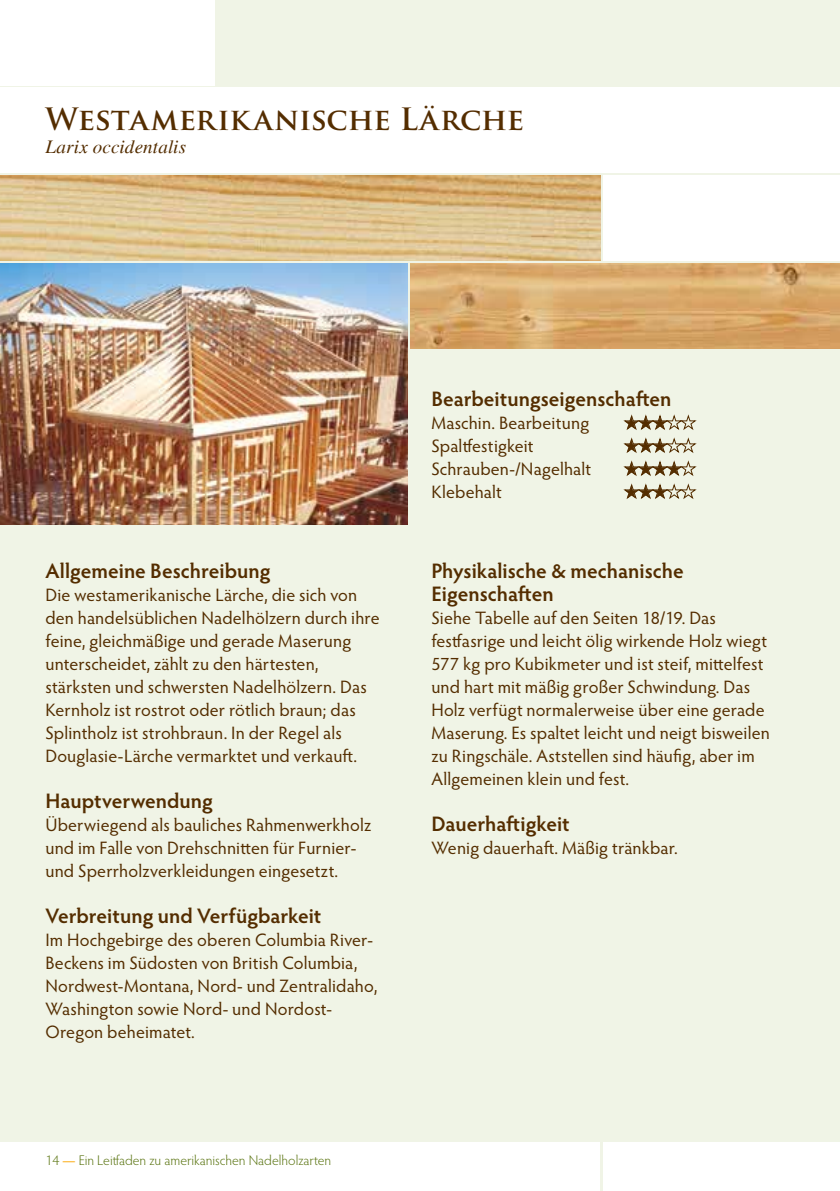
<style>
.page{position:relative;width:840px;height:1191px;background:#fff}
.page>*{position:absolute;margin:0;border:0;box-sizing:border-box;transform-origin:0 0}
.t1{font:700 30px "Trajan Pro";letter-spacing:-.005em;color:#542d00}
.t2{font:600 21px/23px "Hypatia Sans Pro";color:#542d00}
.t3{font:italic 19px "Times";letter-spacing:.01em;color:#542d00}
.t4{font:18px/23px "Hypatia Sans Pro";letter-spacing:.01em;color:#542d00}
.t5{font:18px "Zapf Dingbats ITC";color:#542d00}
.t6{font:300 14px "Hypatia Sans Pro";color:#5a7411}
.s1{font-weight:600;color:#fcc14f}
</style>
<div class="page">
<div style="left:0;top:0;width:839px;height:1191px;background:#f0f4e6"></div>
<div style="left:602px;top:1142px;width:237px;height:49px;background:#fff"></div>
<div style="left:0;top:1142px;width:600px;height:49px;background:#fff"></div>
<div style="left:0;top:88px;width:839px;height:85px;background:#fff"></div>
<div style="left:602px;top:176px;width:237px;height:85px;background:#fff"></div>
<div style="left:0;top:0;width:214px;height:85px;background:#fff"></div>
<img style="left:410px;top:264px;width:429px;height:85px">
<img style="left:0;top:176px;width:600px;height:85px">
<img style="left:0;top:264px;width:407px;height:260px">
<svg style="left:623px;top:414px;width:73px;height:16px"></svg>
<svg style="left:623px;top:437px;width:73px;height:16px"></svg>
<svg style="left:623px;top:460px;width:73px;height:16px"></svg>
<svg style="left:623px;top:483px;width:73px;height:16px"></svg>
<h1 class="t1" style="left:45px;top:100px;width:480px">Westamerikanische Lärche</h1>
<p class="t3" style="left:45px;top:136px;width:142px">Larix occidentalis</p>
<p class="t2" style="left:45px;top:558px;width:226px">Allgemeine Beschreibung</p>
<p class="t4" style="left:45px;top:583px;width:335px">Die westamerikanische Lärche, die sich von den handelsüblichen Nadelhölzern durch ihre feine, gleichmäßige und gerade Maserung unterscheidet, zählt zu den härtesten, stärksten und schwersten Nadelhölzern. Das Kernholz ist rostrot oder rötlich braun; das Splintholz ist strohbraun. In der Regel als Douglasie-Lärche vermarktet und verkauft.</p>
<p class="t2" style="left:45px;top:788px;width:169px">Hauptverwendung</p>
<p class="t4" style="left:45px;top:813px;width:327px">Überwiegend als bauliches Rahmenwerkholz und im Falle von Drehschnitten für Furnier&shy;und Sperrholzverkleidungen eingesetzt.</p>
<p class="t2" style="left:45px;top:903px;width:277px">Verbreitung und Verfügbarkeit</p>
<p class="t4" style="left:45px;top:928px;width:333px">Im Hochgebirge des oberen Columbia River-Beckens im Südosten von British Columbia, Nordwest-Montana, Nord- und Zentralidaho, Washington sowie Nord- und Nordost-Oregon beheimatet.</p>
<p class="t6" style="left:45px;top:1151px;width:287px">14 <span class="s1">—</span> Ein Leitfaden zu amerikanischen Nadelholzarten</p>
<p class="t2" style="left:431px;top:386px;width:241px">Bearbeitungseigenschaften</p>
<p class="t4" style="left:431px;top:410px;width:159px">Maschin. Bearbeitung</p>
<p class="t5" style="left:624px;top:414px;width:45px">★★★</p>
<p class="t4" style="left:431px;top:433px;width:104px">Spaltfestigkeit</p>
<p class="t5" style="left:624px;top:437px;width:45px">★★★</p>
<p class="t4" style="left:431px;top:456px;width:161px">Schrauben-/Nagelhalt</p>
<p class="t5" style="left:624px;top:460px;width:59px">★★★★</p>
<p class="t4" style="left:431px;top:479px;width:72px">Klebehalt</p>
<p class="t5" style="left:624px;top:483px;width:45px">★★★</p>
<p class="t2" style="left:431px;top:558px;width:254px">Physikalische &amp; mechanische<br>Eigenschaften</p>
<p class="t4" style="left:431px;top:606px;width:340px">Siehe Tabelle auf den Seiten 18/19. Das festfasrige und leicht ölig wirkende Holz wiegt 577 kg pro Kubikmeter und ist steif, mittelfest und hart mit mäßig großer Schwindung. Das Holz verfügt normalerweise über eine gerade Maserung. Es spaltet leicht und neigt bisweilen zu Ringschäle. Aststellen sind häufig, aber im Allgemeinen klein und fest.</p>
<p class="t2" style="left:431px;top:811px;width:140px">Dauerhaftigkeit</p>
<p class="t4" style="left:431px;top:836px;width:248px">Wenig dauerhaft. Mäßig tränkbar.</p>
</div>
